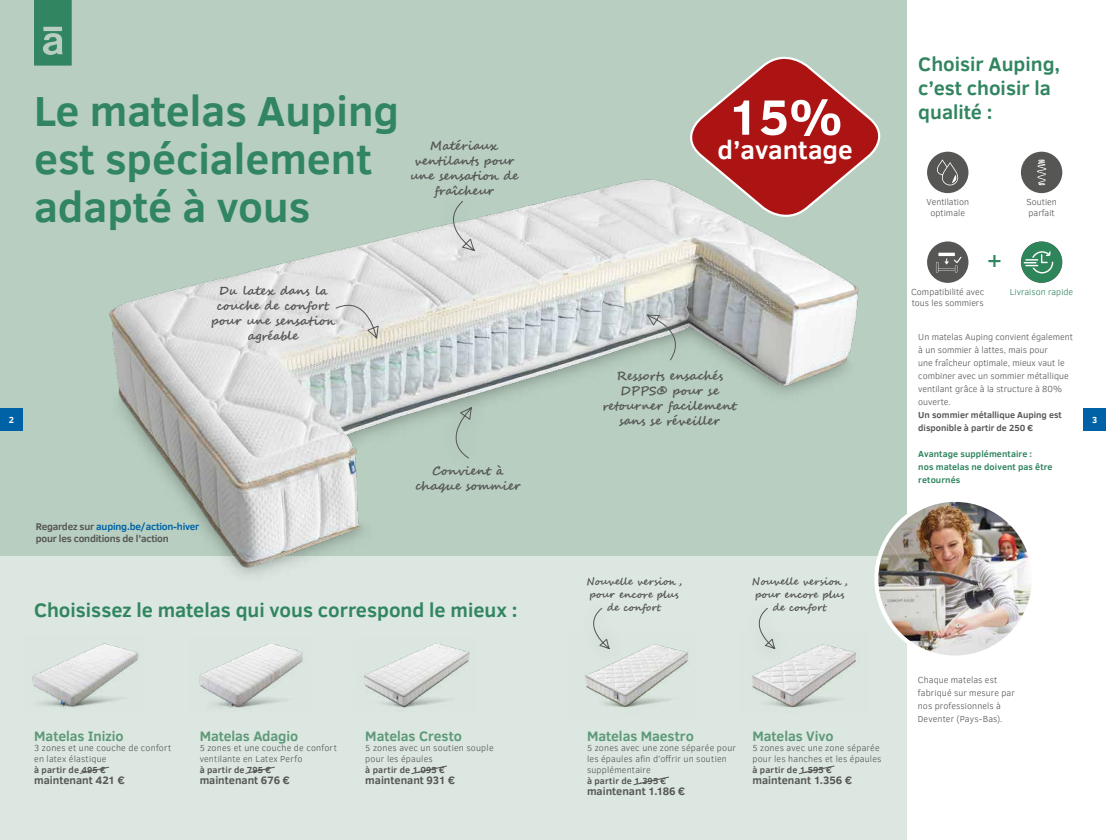
<style>
.page{position:relative;width:1106px;height:840px;background:#fff}
.page>*{position:absolute;margin:0;border:0;box-sizing:border-box;transform-origin:0 0}
.t1{font:700 50.5px "Clear Sans";color:#fff}
.t2{font:700 43px/48px "Clear Sans";color:#318560}
.t3{font:700 26.2px "Clear Sans";color:#fff}
.t4{font:700 21.3px "Clear Sans";color:#318560}
.t5{font:700 20px/24px "Clear Sans";color:#318560}
.t6{font:700 14px "Clear Sans";letter-spacing:-.005em;color:#5f9979}
.t7{font:700 12px/15px "Segoe Script";color:#565655;text-align:center}
.t8{font:700 11px "Clear Sans";color:#565655}
.t9{font:700 10px/13px "Segoe Script";color:#565655;text-align:center}
.t10{font:700 10px/12px "Clear Sans";letter-spacing:-.02em;color:#565655}
.t11{font:300 9px/10.8px "Clear Sans";letter-spacing:.01em;color:#565655}
.t12{font:700 9px "Clear Sans";letter-spacing:.02em;color:#565655}
.t13{font:700 9px/13px "Clear Sans";letter-spacing:.01em;color:#318560}
.t14{font:700 9px/13px "Clear Sans";color:#565655}
.t15{font:300 9px "Clear Sans";color:#318560}
.t16{font:700 9px "Clear Sans";color:#fff}
.s1{color:#0062a6}
</style>
<div class="page">
<div style="left:0;top:0;width:906px;height:556px;background:#b7cec0"></div>
<div style="left:0;top:556px;width:906px;height:283px;background:#dbe7e0"></div>
<div style="left:927px;top:152px;width:41px;height:41px;background:#565655;border-radius:50%"></div>
<svg style="left:937px;top:159px;width:21px;height:26px"></svg>
<div style="left:1020px;top:152px;width:42px;height:41px;background:#565655;border-radius:50%"></div>
<svg style="left:1037px;top:159px;width:9px;height:26px"></svg>
<div style="left:927px;top:241px;width:41px;height:42px;background:#565655;border-radius:50%"></div>
<svg style="left:936px;top:252px;width:25px;height:20px"></svg>
<div style="left:1020px;top:241px;width:42px;height:42px;background:#2f855a;border-radius:50%"></div>
<svg style="left:1023px;top:251px;width:30px;height:22px"></svg>
<svg style="left:80px;top:766px;width:30px;height:7px"></svg>
<svg style="left:245px;top:766px;width:30px;height:7px"></svg>
<svg style="left:413px;top:765px;width:34px;height:8px"></svg>
<svg style="left:800px;top:765px;width:35px;height:8px"></svg>
<svg style="left:635px;top:776px;width:34px;height:8px"></svg>
<img style="left:109px;top:179px;width:771px;height:453px">
<div style="left:628px;top:294px;width:68px;height:82px;background:#000;opacity:.3"></div>
<svg style="left:646px;top:314px;width:43px;height:47px"></svg>
<div style="left:319px;top:284px;width:79px;height:73px;background:#000;opacity:.3"></div>
<svg style="left:335px;top:293px;width:44px;height:46px;background:#d9d9d7"></svg>
<div style="left:435px;top:388px;width:56px;height:87px;background:#000;opacity:.3"></div>
<svg style="left:439px;top:406px;width:34px;height:53px"></svg>
<div style="left:432px;top:184px;width:61px;height:86px;background:#000;opacity:.3"></div>
<svg style="left:437px;top:200px;width:38px;height:52px"></svg>
<svg style="left:678px;top:56px;width:203px;height:170px"></svg>
<svg style="left:34px;top:0;width:38px;height:66px;background:#45906e"></svg>
<img style="left:876px;top:499px;width:157px;height:158px;border-radius:79px">
<div style="left:874px;top:497px;width:161px;height:162px;border:4px solid #fff;border-radius:50%"></div>
<img style="left:32px;top:643px;width:107px;height:64px">
<img style="left:199px;top:644px;width:104px;height:64px">
<img style="left:364px;top:643px;width:106px;height:65px">
<img style="left:569px;top:631px;width:127px;height:77px">
<img style="left:752px;top:632px;width:104px;height:76px">
<div style="left:0;top:408px;width:23px;height:23px;background:#0062a6"></div>
<div style="left:1083px;top:408px;width:23px;height:23px;background:#0062a6"></div>
<h2 class="t2" style="left:34px;top:85px;width:366px">Le matelas Auping est spécialement adapté à vous</h2>
<h3 class="t7" style="left:410px;top:138px;width:110px">Matériaux ventilants pour une sensation de fraîcheur</h3>
<h1 class="t1" style="left:727px;top:80px;width:116px">15%</h1>
<h3 class="t3" style="left:717px;top:130px;width:137px">d’avantage</h3>
<h3 class="t5" style="left:918px;top:52px;width:143px">Choisir Auping, c’est choisir la qualité :</h3>
<p class="t11" style="left:926px;top:197px;width:44px;text-align:center">Ventilation optimale</p>
<p class="t11" style="left:1026px;top:197px;width:32px">Soutien parfait</p>
<h3 class="t4" style="left:987px;top:244px;width:16px">+</h3>
<h3 class="t7" style="left:211px;top:284px;width:126px">Du latex dans la couche de confort pour une sensation agréable</h3>
<p class="t11" style="left:911px;top:286px;width:75px">Compatibilité avec tous les sommiers</p>
<p class="t15" style="left:1010px;top:286px;width:65px">Livraison rapide</p>
<p class="t11" style="left:918px;top:330px;width:156px;line-height:13px">Un matelas Auping convient également à un sommier à lattes, mais pour<br>une fraîcheur optimale, mieux vaut le combiner avec un sommier métallique ventilant grâce à la structure à 80% ouverte.</p>
<p class="t14" style="left:918px;top:407px;width:145px">Un sommier métallique Auping est disponible à partir de 250 €</p>
<p class="t13" style="left:918px;top:446px;width:136px">Avantage supplémentaire :<br>nos matelas ne doivent pas être retournés</p>
<h3 class="t7" style="left:602px;top:368px;width:135px">Ressorts ensachés<br>DPPS® pour se retourner facilement sans se réveiller</h3>
<p class="t16" style="left:9px;top:413px;width:7px">2</p>
<p class="t16" style="left:1092px;top:413px;width:7px">3</p>
<h3 class="t7" style="left:415px;top:463px;width:107px">Convient à chaque sommier</h3>
<p class="t10" style="left:36px;top:519px;width:165px">Regardez sur <span class="s1">auping.be/action-hiver </span>pour les conditions de l’action</p>
<h3 class="t5" style="left:34px;top:596px;width:485px">Choisissez le matelas qui vous correspond le mieux :</h3>
<h3 class="t6" style="left:34px;top:725px;width:91px">Matelas Inizio</h3>
<p class="t11" style="left:34px;top:742px;width:139px">3 zones et une couche de confort en latex élastique</p>
<p class="t12" style="left:34px;top:762px;width:73px">à partir de 495 €</p>
<p class="t8" style="left:34px;top:771px;width:92px">maintenant 421 €</p>
<h3 class="t6" style="left:200px;top:725px;width:100px">Matelas Adagio</h3>
<p class="t11" style="left:200px;top:742px;width:139px">5 zones et une couche de confort ventilante en Latex Perfo</p>
<p class="t12" style="left:200px;top:762px;width:73px">à partir de 795 €</p>
<p class="t8" style="left:200px;top:771px;width:91px">maintenant 676 €</p>
<h3 class="t6" style="left:365px;top:725px;width:98px">Matelas Cresto</h3>
<p class="t11" style="left:365px;top:742px;width:130px">5 zones avec un soutien souple pour les épaules</p>
<p class="t12" style="left:365px;top:762px;width:81px">à partir de 1.095 €</p>
<p class="t8" style="left:365px;top:771px;width:91px">maintenant 931 €</p>
<p class="t9" style="left:586px;top:574px;width:97px">Nouvelle version , pour encore plus de confort</p>
<p class="t9" style="left:752px;top:574px;width:97px">Nouvelle version , pour encore plus de confort</p>
<h3 class="t6" style="left:587px;top:725px;width:108px">Matelas Maestro</h3>
<p class="t11" style="left:587px;top:742px;width:150px">5 zones avec une zone séparée pour les épaules afin d’offrir un soutien supplémentaire</p>
<p class="t12" style="left:587px;top:773px;width:81px">à partir de 1.395 €</p>
<p class="t8" style="left:587px;top:782px;width:100px">maintenant 1.186 €</p>
<h3 class="t6" style="left:752px;top:725px;width:83px">Matelas Vivo</h3>
<p class="t11" style="left:752px;top:742px;width:131px">5 zones avec une zone séparée pour les hanches et les épaules</p>
<p class="t12" style="left:752px;top:762px;width:81px">à partir de 1.595 €</p>
<p class="t8" style="left:752px;top:771px;width:101px">maintenant 1.356 €</p>
<p class="t11" style="left:917px;top:672px;width:99px;line-height:13px">Chaque matelas est fabriqué sur mesure par nos professionnels à<br>Deventer (Pays-Bas).</p>
</div>
